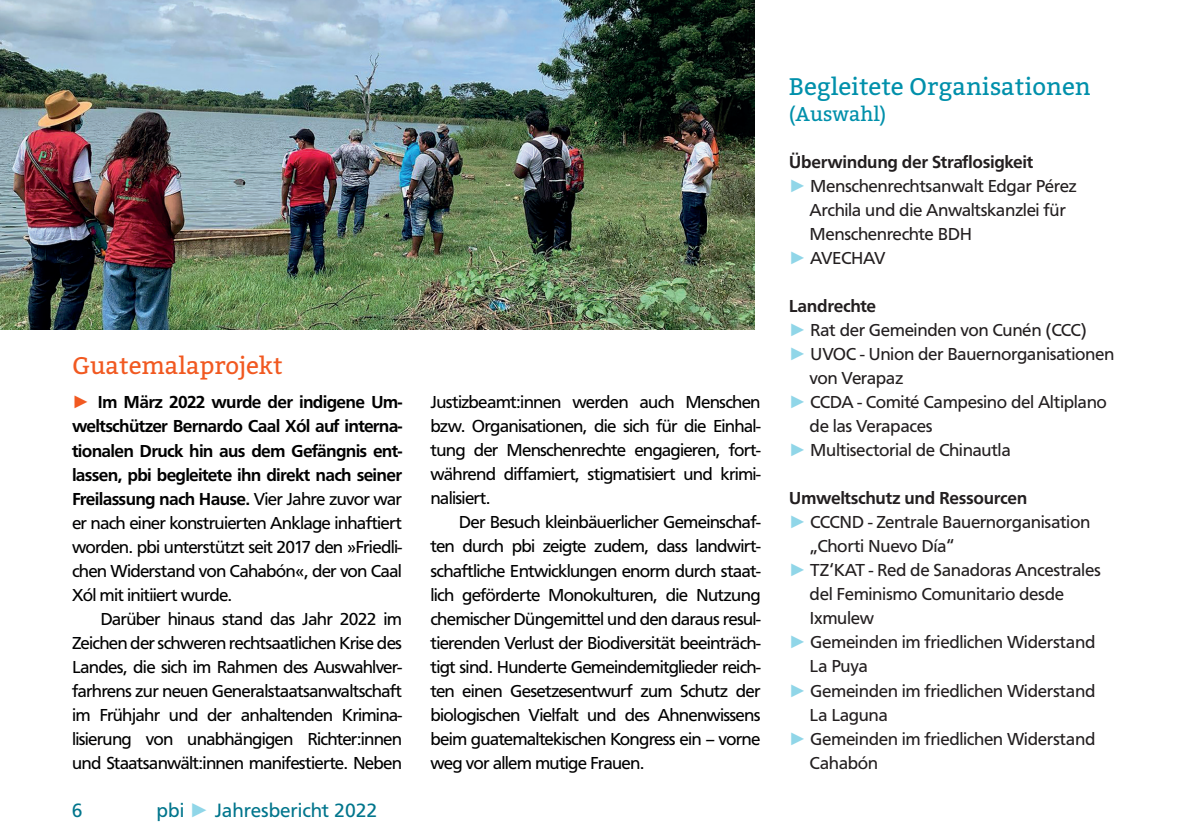
<style>
.page{position:relative;width:1191px;height:840px;background:#fff}
.page>*{position:absolute;margin:0;border:0;box-sizing:border-box;transform-origin:0 0}
.t1{font:24px "Bitter";color:#0090ab}
.t2{font:24px "Bitter";color:#f15921}
.t3{font:20px "Carto Gothic Std";color:#00758c}
.t4{font:20px "Bitter";color:#0090ab}
.t5{font:18px/24px "Carto Gothic Std";letter-spacing:-.04em;color:#000001;text-align:justify}
.t6{font:18px "Carto Gothic Std";letter-spacing:-.02em;color:#231f20}
.t7{font:700 18px/24px "Carto Gothic Std";letter-spacing:-.04em;color:#000001;text-align:justify}
.t8{font:700 18px "Carto Gothic Std";letter-spacing:-.02em;color:#231f20}
.s1{font-family:"Arial";font-weight:400;color:#f15921}
.s2{font-weight:400}
.s3{font-family:"Arial";color:#90d6e8}
</style>
<div class="page">
<img style="left:0;top:0;width:755px;height:329px">
<h1 class="t2" style="left:72px;top:351px;width:212px">Guatemalaprojekt</h1>
<p class="t7" style="left:72px;top:390px;width:331px"><span class="s1">►</span> Im März 2022 wurde der indigene Um&shy;weltschützer Bernardo Caal Xól auf interna&shy;tionalen Druck hin aus dem Gefängnis ent&shy;lassen, pbi begleitete ihn direkt nach seiner Freilassung nach Hause. <span class="s2">Vier Jahre zuvor war er nach einer konstruierten Anklage inhaftiert worden. pbi unterstützt seit 2017 den »Friedli&shy;chen Widerstand von Cahabón«, der von Caal Xól mit initiiert wurde.</span></p>
<p class="t5" style="left:72px;top:606px;width:331px;text-indent:28px">Darüber hinaus stand das Jahr 2022 im Zeichen der schweren rechtsaatlichen Krise des Landes, die sich im Rahmen des Auswahlver&shy;farhrens zur neuen Generalstaatsanwaltschaft im Frühjahr und der anhaltenden Krimina&shy;lisierung von unabhängigen Richter:innen und Staatsanwält:innen manifestierte. Neben</p>
<p class="t3" style="left:72px;top:798px;width:12px">6</p>
<p class="t3" style="left:156px;top:798px;width:222px">pbi <span class="s3">►</span> Jahresbericht 2022</p>
<p class="t5" style="left:430px;top:390px;width:331px">Justizbeamt:innen werden auch Menschen bzw. Organisationen, die sich für die Einhal&shy;tung der Menschenrechte engagieren, fort&shy;während diffamiert, stigmatisiert und krimi&shy;nalisiert.</p>
<p class="t5" style="left:430px;top:510px;width:331px;text-indent:28px">Der Besuch kleinbäuerlicher Gemeinschaf&shy;ten durch pbi zeigte zudem, dass landwirt&shy;schaftliche Entwicklungen enorm durch staat&shy;lich geförderte Monokulturen, die Nutzung chemischer Düngemittel und den daraus resul&shy;tierenden Verlust der Biodiversität beeinträch&shy;tigt sind. Hunderte Gemeindemitglieder reich&shy;ten einen Gesetzesentwurf zum Schutz der biologischen Vielfalt und des Ahnenwissens beim guatemaltekischen Kongress ein – vorne weg vor allem mutige Frauen.</p>
<h1 class="t1" style="left:789px;top:72px;width:303px">Begleitete Organisationen</h1>
<p class="t4" style="left:789px;top:103px;width:99px">(Auswahl)</p>
<p class="t8" style="left:789px;top:151px;width:246px">Überwindung der Straflosigkeit</p>
<p class="t6" style="left:789px;top:176px;width:290px"><span class="s3">►</span> Menschenrechtsanwalt Edgar Pérez</p>
<p class="t6" style="left:809px;top:200px;width:258px">Archila und die Anwaltskanzlei für</p>
<p class="t6" style="left:809px;top:224px;width:164px">Menschenrechte BDH</p>
<p class="t6" style="left:789px;top:248px;width:98px"><span class="s3">►</span> AVECHAV</p>
<p class="t8" style="left:789px;top:295px;width:89px">Landrechte</p>
<p class="t6" style="left:789px;top:320px;width:299px"><span class="s3">►</span> Rat der Gemeinden von Cunén (CCC)</p>
<p class="t6" style="left:789px;top:344px;width:327px"><span class="s3">►</span> UVOC - Union der Bauernorganisationen</p>
<p class="t6" style="left:809px;top:368px;width:95px">von Verapaz</p>
<p class="t6" style="left:789px;top:391px;width:320px"><span class="s3">►</span> CCDA - Comité Campesino del Altiplano</p>
<p class="t6" style="left:809px;top:415px;width:124px">de las Verapaces</p>
<p class="t6" style="left:789px;top:439px;width:223px"><span class="s3">►</span> Multisectorial de Chinautla</p>
<p class="t8" style="left:789px;top:487px;width:240px">Umweltschutz und Ressourcen</p>
<p class="t6" style="left:789px;top:511px;width:303px"><span class="s3">►</span> CCCND - Zentrale Bauernorganisation</p>
<p class="t6" style="left:809px;top:535px;width:146px">„Chorti Nuevo Día“</p>
<p class="t6" style="left:789px;top:559px;width:313px"><span class="s3">►</span> TZ‘KAT - Red de Sanadoras Ancestrales</p>
<p class="t6" style="left:809px;top:583px;width:256px">del Feminismo Comunitario desde</p>
<p class="t6" style="left:809px;top:607px;width:66px">Ixmulew</p>
<p class="t6" style="left:789px;top:631px;width:308px"><span class="s3">►</span> Gemeinden im friedlichen Widerstand</p>
<p class="t6" style="left:809px;top:655px;width:60px">La Puya</p>
<p class="t6" style="left:789px;top:679px;width:308px"><span class="s3">►</span> Gemeinden im friedlichen Widerstand</p>
<p class="t6" style="left:809px;top:703px;width:80px">La Laguna</p>
<p class="t6" style="left:789px;top:727px;width:308px"><span class="s3">►</span> Gemeinden im friedlichen Widerstand</p>
<p class="t6" style="left:809px;top:751px;width:70px">Cahabón</p>
</div>
